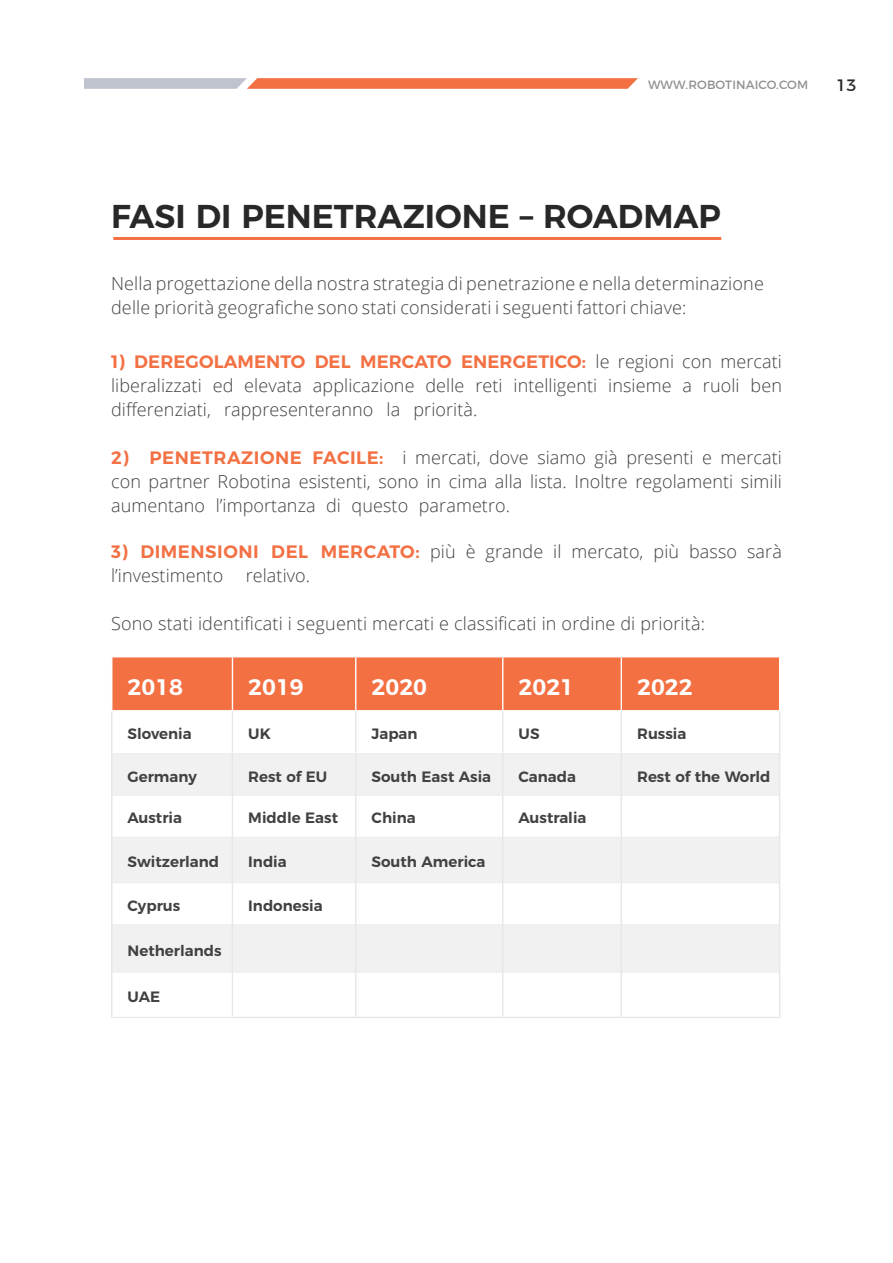
<style>
.page{position:relative;width:893px;height:1263px;background:#fff}
.page>*{position:absolute;margin:0;border:0;box-sizing:border-box;transform-origin:0 0}
.t1{font:600 33px "Montserrat";color:#292829}
.t2{font:600 22.5px "Montserrat";color:#fff}
.t3{font:300 18px/24px "Open Sans";letter-spacing:.005em;color:#414042}
.t4{font:600 18px "Montserrat";letter-spacing:.005em;color:#f37043}
.t5{font:16.5px "Montserrat";color:#292829}
.t6{font:600 15px "Montserrat";color:#414042}
.t7{font:12px "Montserrat";letter-spacing:.01em;color:#8f9091}
.s1{font-family:"Open Sans";font-weight:300;color:#414042}
.s2{font-family:"Montserrat";font-weight:600;color:#f37043}
</style>
<div class="page">
<svg style="left:84px;top:78px;width:554px;height:11px;background:#e58f74"></svg>
<hr style="left:113px;top:237px;width:608px;height:3px;background:#f37043">
<div style="left:112px;top:657px;width:667px;height:53px;background:#f37043"></div>
<svg style="left:112px;top:754px;width:667px;height:218px;fill:#f1f1f2"></svg>
<hr style="left:232px;top:657px;width:1px;height:53px;background:#fff">
<hr style="left:355px;top:657px;width:1px;height:53px;background:#fff">
<hr style="left:502px;top:657px;width:1px;height:53px;background:#fff">
<hr style="left:621px;top:657px;width:1px;height:53px;background:#fff">
<hr style="left:112px;top:753px;width:120px;height:1px;background:#ededed">
<hr style="left:233px;top:753px;width:122px;height:1px;background:#ededed">
<hr style="left:356px;top:753px;width:146px;height:1px;background:#ededed">
<hr style="left:503px;top:753px;width:118px;height:1px;background:#ededed">
<hr style="left:622px;top:753px;width:157px;height:1px;background:#ededed">
<hr style="left:112px;top:795px;width:120px;height:1px;background:#ededed">
<hr style="left:233px;top:795px;width:122px;height:1px;background:#ededed">
<hr style="left:356px;top:795px;width:146px;height:1px;background:#ededed">
<hr style="left:503px;top:795px;width:118px;height:1px;background:#ededed">
<hr style="left:622px;top:795px;width:157px;height:1px;background:#ededed">
<hr style="left:112px;top:837px;width:120px;height:1px;background:#ededed">
<hr style="left:233px;top:837px;width:122px;height:1px;background:#ededed">
<hr style="left:356px;top:837px;width:146px;height:1px;background:#ededed">
<hr style="left:503px;top:837px;width:118px;height:1px;background:#ededed">
<hr style="left:622px;top:837px;width:157px;height:1px;background:#ededed">
<hr style="left:112px;top:882px;width:120px;height:1px;background:#ededed">
<hr style="left:233px;top:882px;width:122px;height:1px;background:#ededed">
<hr style="left:356px;top:882px;width:146px;height:1px;background:#ededed">
<hr style="left:503px;top:882px;width:118px;height:1px;background:#ededed">
<hr style="left:622px;top:882px;width:157px;height:1px;background:#ededed">
<hr style="left:112px;top:924px;width:120px;height:1px;background:#ededed">
<hr style="left:233px;top:924px;width:122px;height:1px;background:#ededed">
<hr style="left:356px;top:924px;width:146px;height:1px;background:#ededed">
<hr style="left:503px;top:924px;width:118px;height:1px;background:#ededed">
<hr style="left:622px;top:924px;width:157px;height:1px;background:#ededed">
<hr style="left:112px;top:972px;width:120px;height:1px;background:#ededed">
<hr style="left:233px;top:972px;width:122px;height:1px;background:#ededed">
<hr style="left:356px;top:972px;width:146px;height:1px;background:#ededed">
<hr style="left:503px;top:972px;width:118px;height:1px;background:#ededed">
<hr style="left:622px;top:972px;width:157px;height:1px;background:#ededed">
<hr style="left:111px;top:711px;width:1px;height:43px;background:#e6e7e8">
<hr style="left:232px;top:711px;width:1px;height:43px;background:#e6e7e8">
<hr style="left:355px;top:711px;width:1px;height:43px;background:#e6e7e8">
<hr style="left:502px;top:711px;width:1px;height:43px;background:#e6e7e8">
<hr style="left:621px;top:711px;width:1px;height:43px;background:#e6e7e8">
<hr style="left:779px;top:711px;width:1px;height:43px;background:#e6e7e8">
<hr style="left:111px;top:754px;width:1px;height:41px;background:#e6e7e8">
<hr style="left:232px;top:754px;width:1px;height:41px;background:#e6e7e8">
<hr style="left:355px;top:754px;width:1px;height:41px;background:#e6e7e8">
<hr style="left:502px;top:754px;width:1px;height:41px;background:#e6e7e8">
<hr style="left:621px;top:754px;width:1px;height:41px;background:#e6e7e8">
<hr style="left:779px;top:754px;width:1px;height:41px;background:#e6e7e8">
<hr style="left:111px;top:795px;width:1px;height:42px;background:#e6e7e8">
<hr style="left:232px;top:795px;width:1px;height:42px;background:#e6e7e8">
<hr style="left:355px;top:795px;width:1px;height:42px;background:#e6e7e8">
<hr style="left:502px;top:795px;width:1px;height:42px;background:#e6e7e8">
<hr style="left:621px;top:795px;width:1px;height:42px;background:#e6e7e8">
<hr style="left:779px;top:795px;width:1px;height:42px;background:#e6e7e8">
<hr style="left:111px;top:837px;width:1px;height:46px;background:#e6e7e8">
<hr style="left:232px;top:837px;width:1px;height:46px;background:#e6e7e8">
<hr style="left:355px;top:837px;width:1px;height:46px;background:#e6e7e8">
<hr style="left:502px;top:837px;width:1px;height:46px;background:#e6e7e8">
<hr style="left:621px;top:837px;width:1px;height:46px;background:#e6e7e8">
<hr style="left:779px;top:837px;width:1px;height:46px;background:#e6e7e8">
<hr style="left:111px;top:883px;width:1px;height:42px;background:#e6e7e8">
<hr style="left:232px;top:883px;width:1px;height:42px;background:#e6e7e8">
<hr style="left:355px;top:883px;width:1px;height:42px;background:#e6e7e8">
<hr style="left:502px;top:883px;width:1px;height:42px;background:#e6e7e8">
<hr style="left:621px;top:883px;width:1px;height:42px;background:#e6e7e8">
<hr style="left:779px;top:883px;width:1px;height:42px;background:#e6e7e8">
<hr style="left:111px;top:925px;width:1px;height:47px;background:#e6e7e8">
<hr style="left:232px;top:925px;width:1px;height:47px;background:#e6e7e8">
<hr style="left:355px;top:925px;width:1px;height:47px;background:#e6e7e8">
<hr style="left:502px;top:925px;width:1px;height:47px;background:#e6e7e8">
<hr style="left:621px;top:925px;width:1px;height:47px;background:#e6e7e8">
<hr style="left:779px;top:925px;width:1px;height:47px;background:#e6e7e8">
<hr style="left:111px;top:972px;width:1px;height:45px;background:#e6e7e8">
<hr style="left:232px;top:972px;width:1px;height:45px;background:#e6e7e8">
<hr style="left:355px;top:972px;width:1px;height:45px;background:#e6e7e8">
<hr style="left:502px;top:972px;width:1px;height:45px;background:#e6e7e8">
<hr style="left:621px;top:972px;width:1px;height:45px;background:#e6e7e8">
<hr style="left:779px;top:972px;width:1px;height:45px;background:#e6e7e8">
<hr style="left:232px;top:1017px;width:124px;height:1px;background:#e6e7e8">
<hr style="left:356px;top:1017px;width:147px;height:1px;background:#e6e7e8">
<hr style="left:503px;top:1017px;width:118px;height:1px;background:#e6e7e8">
<hr style="left:621px;top:1017px;width:159px;height:1px;background:#e6e7e8">
<hr style="left:111px;top:1017px;width:121px;height:1px;background:#e6e7e8">
<p class="t7" style="left:648px;top:75px;width:162px">WWW.ROBOTINAICO.COM</p>
<p class="t5" style="left:836px;top:72px;width:22px">13</p>
<h1 class="t1" style="left:111px;top:190px;width:611px">FASI DI PENETRAZIONE – ROADMAP</h1>
<p class="t3" style="left:111px;top:271px;width:654px">Nella progettazione della nostra strategia di penetrazione e nella determinazione delle priorità geografiche sono stati considerati i seguenti fattori chiave:</p>
<p class="t4" style="left:111px;top:347px;width:672px">1) DEREGOLAMENTO DEL MERCATO ENERGETICO: <span class="s1">le regioni con mercati</span></p>
<p class="t3" style="left:111px;top:373px;width:672px">liberalizzati ed elevata applicazione delle reti intelligenti insieme a ruoli ben differenziati, rappresenteranno la priorità.</p>
<p class="t3" style="left:111px;top:445px;width:672px;text-align:justify"><span class="s2">2) PENETRAZIONE FACILE:</span> i mercati, dove siamo già presenti e mercati con partner Robotina esistenti, sono in cima alla lista. Inoltre regolamenti simili aumentano l’importanza di questo parametro.</p>
<p class="t3" style="left:111px;top:539px;width:672px"><span class="s2">3) DIMENSIONI DEL MERCATO:</span> più è grande il mercato, più basso sarà l’investimento</p>
<p class="t3" style="left:246px;top:563px;width:66px">relativo.</p>
<p class="t3" style="left:111px;top:611px;width:595px">Sono stati identificati i seguenti mercati e classificati in ordine di priorità:</p>
<p class="t2" style="left:128px;top:668px;width:57px">2018</p>
<p class="t2" style="left:248px;top:668px;width:57px">2019</p>
<p class="t2" style="left:372px;top:668px;width:57px">2020</p>
<p class="t2" style="left:519px;top:668px;width:57px">2021</p>
<p class="t2" style="left:637px;top:668px;width:57px">2022</p>
<p class="t6" style="left:128px;top:722px;width:66px">Slovenia</p>
<p class="t6" style="left:248px;top:722px;width:24px">UK</p>
<p class="t6" style="left:372px;top:722px;width:48px">Japan</p>
<p class="t6" style="left:519px;top:722px;width:22px">US</p>
<p class="t6" style="left:637px;top:722px;width:51px">Russia</p>
<p class="t6" style="left:128px;top:764px;width:71px">Germany</p>
<p class="t6" style="left:248px;top:764px;width:81px">Rest of EU</p>
<p class="t6" style="left:372px;top:764px;width:121px">South East Asia</p>
<p class="t6" style="left:519px;top:764px;width:59px">Canada</p>
<p class="t6" style="left:637px;top:764px;width:135px">Rest of the World</p>
<p class="t6" style="left:128px;top:806px;width:56px">Austria</p>
<p class="t6" style="left:248px;top:806px;width:91px">Middle East</p>
<p class="t6" style="left:372px;top:806px;width:46px">China</p>
<p class="t6" style="left:519px;top:806px;width:69px">Australia</p>
<p class="t6" style="left:128px;top:850px;width:93px">Switzerland</p>
<p class="t6" style="left:248px;top:850px;width:40px">India</p>
<p class="t6" style="left:372px;top:850px;width:115px">South America</p>
<p class="t6" style="left:128px;top:893px;width:54px">Cyprus</p>
<p class="t6" style="left:248px;top:893px;width:76px">Indonesia</p>
<p class="t6" style="left:128px;top:938px;width:95px">Netherlands</p>
<p class="t6" style="left:128px;top:984px;width:34px">UAE</p>
</div>
